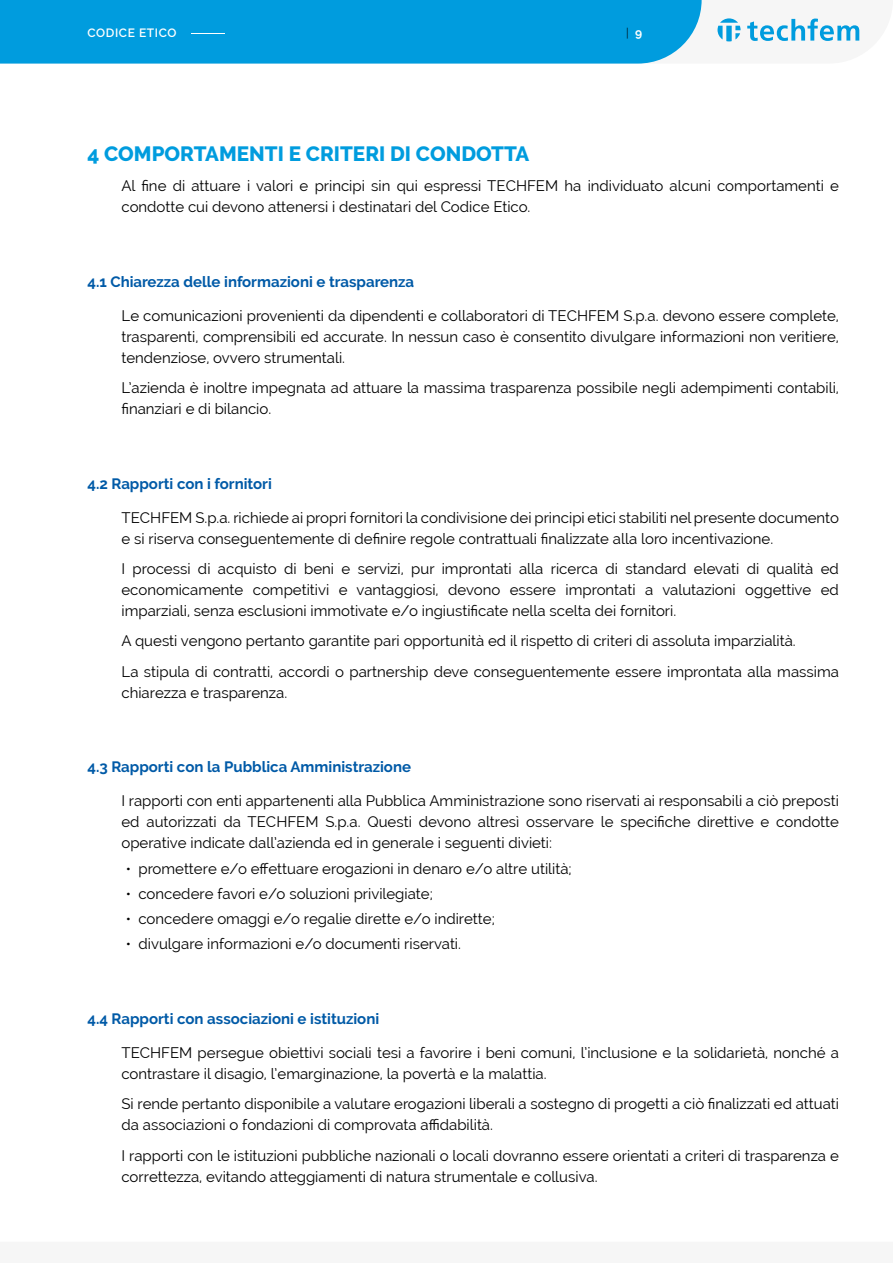
<style>
.page{position:relative;width:893px;height:1263px;background:#fff}
.page>*{position:absolute;margin:0;border:0;box-sizing:border-box;transform-origin:0 0}
.t1{font:800 20.7px "Raleway";color:#009cde}
.t2{font:15px/21px "Raleway";color:#000}
.t3{font:700 15px "Raleway";color:#005aa7}
.t4{font:600 12px "Raleway";letter-spacing:.05em;color:#fff}
.t5{font:300 12px "Raleway";color:#000}
.s1{font-weight:100}
.s2{font-weight:700;color:#fff}
</style>
<div class="page">
<div style="left:0;top:0;width:702px;height:64px;background:#009cde"></div>
<svg style="left:717px;top:18px;width:24px;height:23px"></svg>
<svg style="left:747px;top:19px;width:112px;height:22px"></svg>
<p class="t4" style="left:87px;top:26px;width:148px">CODICE ETICO <span class="s1">-</span></p>
<p class="t5" style="left:626px;top:26px;width:17px">| <span class="s2">9</span></p>
<h1 class="t1" style="left:87px;top:142px;width:443px">4 COMPORTAMENTI E CRITERI DI CONDOTTA</h1>
<p class="t2" style="left:121px;top:176px;width:719px">Al fine di attuare i valori e principi sin qui espressi TECHFEM ha individuato alcuni comportamenti e condotte cui devono attenersi i destinatari del Codice Etico.</p>
<p class="t3" style="left:87px;top:273px;width:328px">4.1 Chiarezza delle informazioni e trasparenza</p>
<p class="t2" style="left:121px;top:305px;width:719px;text-align:justify">Le comunicazioni provenienti da dipendenti e collaboratori di TECHFEM S.p.a. devono essere complete, trasparenti, comprensibili ed accurate. In nessun caso è consentito divulgare informazioni non veritiere, tendenziose, ovvero strumentali.</p>
<p class="t2" style="left:121px;top:377px;width:719px">L’azienda è inoltre impegnata ad attuare la massima trasparenza possibile negli adempimenti contabili, finanziari e di bilancio.</p>
<p class="t3" style="left:87px;top:475px;width:186px">4.2 Rapporti con i fornitori</p>
<p class="t2" style="left:121px;top:507px;width:719px">TECHFEM S.p.a. richiede ai propri fornitori la condivisione dei principi etici stabiliti nel presente documento e si riserva conseguentemente di definire regole contrattuali finalizzate alla loro incentivazione.</p>
<p class="t2" style="left:121px;top:558px;width:719px;text-align:justify">I processi di acquisto di beni e servizi, pur improntati alla ricerca di standard elevati di qualità ed economicamente competitivi e vantaggiosi, devono essere improntati a valutazioni oggettive ed imparziali, senza esclusioni immotivate e/o ingiustificate nella scelta dei fornitori.</p>
<p class="t2" style="left:121px;top:626px;width:719px;line-height:30.2px">A questi vengono pertanto garantite pari opportunità ed il rispetto di criteri di assoluta imparzialità.<br>La stipula di contratti, accordi o partnership deve conseguentemente essere improntata alla massima</p>
<p class="t2" style="left:121px;top:682px;width:167px">chiarezza e trasparenza.</p>
<p class="t3" style="left:87px;top:758px;width:325px">4.3 Rapporti con la Pubblica Amministrazione</p>
<p class="t2" style="left:121px;top:791px;width:719px;text-align:justify">I rapporti con enti appartenenti alla Pubblica Amministrazione sono riservati ai responsabili a ciò preposti ed autorizzati da TECHFEM S.p.a. Questi devono altresì osservare le specifiche direttive e condotte operative indicate dall’azienda ed in generale i seguenti divieti:</p>
<p class="t2" style="left:126px;top:858px;width:447px">• promettere e/o effettuare erogazioni in denaro e/o altre utilità;</p>
<p class="t2" style="left:126px;top:883px;width:309px">• concedere favori e/o soluzioni privilegiate;</p>
<p class="t2" style="left:126px;top:908px;width:371px">• concedere omaggi e/o regalie dirette e/o indirette;</p>
<p class="t2" style="left:126px;top:933px;width:337px">• divulgare informazioni e/o documenti riservati.</p>
<p class="t3" style="left:87px;top:1010px;width:293px">4.4 Rapporti con associazioni e istituzioni</p>
<p class="t2" style="left:121px;top:1042px;width:719px">TECHFEM persegue obiettivi sociali tesi a favorire i beni comuni, l’inclusione e la solidarietà, nonché a contrastare il disagio, l’emarginazione, la povertà e la malattia.</p>
<p class="t2" style="left:121px;top:1093px;width:719px">Si rende pertanto disponibile a valutare erogazioni liberali a sostegno di progetti a ciò finalizzati ed attuati da associazioni o fondazioni di comprovata affidabilità.</p>
<p class="t2" style="left:121px;top:1145px;width:719px">I rapporti con le istituzioni pubbliche nazionali o locali dovranno essere orientati a criteri di trasparenza e correttezza, evitando atteggiamenti di natura strumentale e collusiva.</p>
</div>
